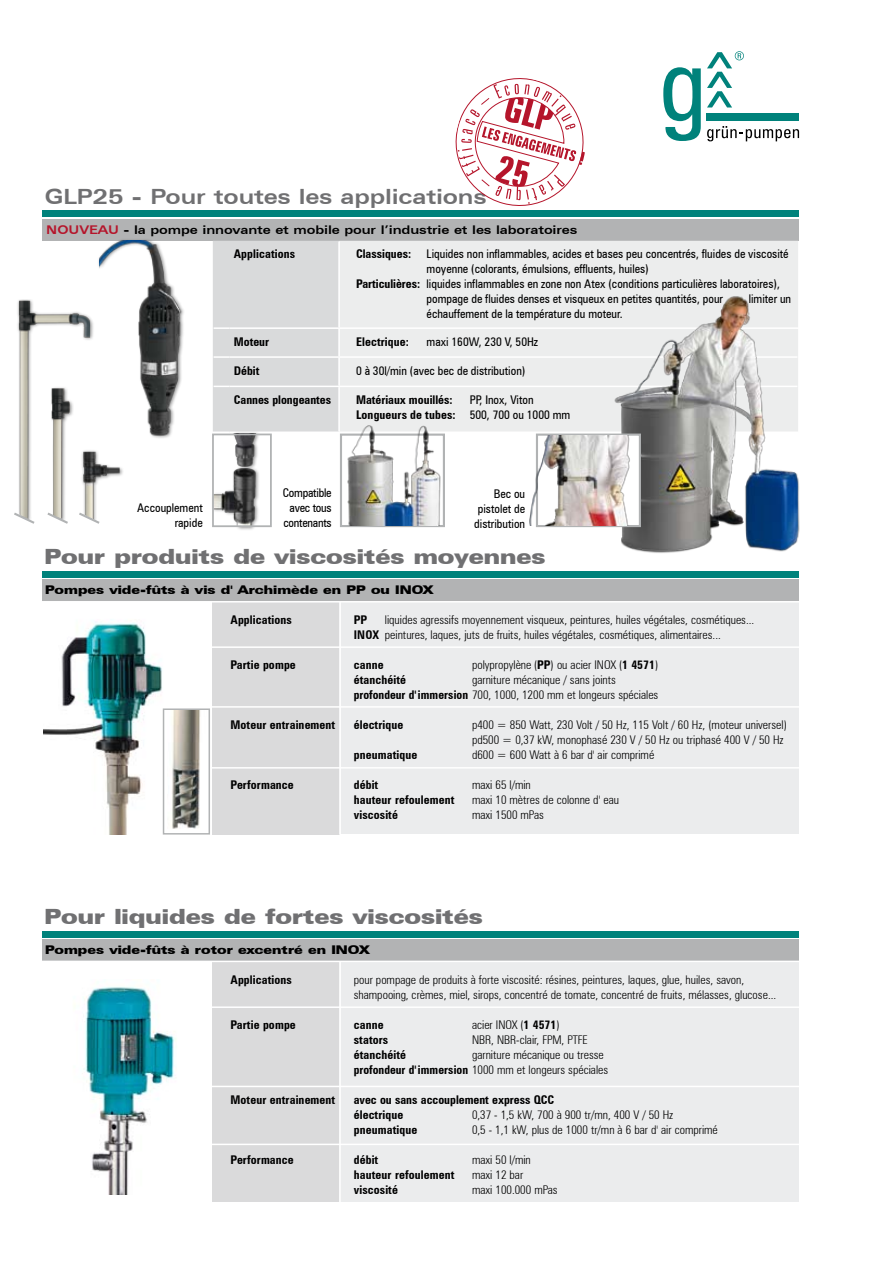
<style>
.page{position:relative;width:893px;height:1263px;background:#fff}
.page>*{position:absolute;margin:0;border:0;box-sizing:border-box;transform-origin:0 0}
.t1{font:900 expanded 21px "Zurich BT";color:#707072}
.t2{font:700 expanded 21px "Zurich BT";letter-spacing:-.01em;color:#707072}
.t3{font:300 condensed 12px/15px "Zurich BT";color:#000}
.t4{font:condensed 12px/15px "Zurich BT";color:#000}
.t5{font:700 condensed 12px/15px "Zurich BT";letter-spacing:.01em;color:#000}
.t6{font:900 expanded 12px "Zurich BT";color:#000}
.t7{font:700 expanded 12px "Zurich BT";letter-spacing:-.01em;color:#000}
.t8{font:condensed 12px/15px "Zurich BT";letter-spacing:-.02em;color:#000;text-align:center}
.s1{color:#b5152b}
.s2{font-weight:700}
</style>
<div class="page">
<svg style="left:663px;top:67px;width:38px;height:74px"></svg>
<svg style="left:707px;top:126px;width:92px;height:15px"></svg>
<div style="left:707px;top:114px;width:92px;height:7px;background:#00827b"></div>
<svg style="left:707px;top:51px;width:37px;height:56px"></svg>
<div style="left:42px;top:931px;width:757px;height:6px;background:#00827b"></div>
<div style="left:42px;top:572px;width:757px;height:6px;background:#00827b"></div>
<div style="left:42px;top:211px;width:757px;height:6px;background:#00827b"></div>
<img style="left:84px;top:987px;width:92px;height:207px">
<img style="left:43px;top:622px;width:120px;height:212px">
<div style="left:163px;top:708px;width:47px;height:126px;background:#fff;border:2px solid #b1b3b4"></div>
<img style="left:167px;top:710px;width:40px;height:122px">
<div style="left:212px;top:602px;width:128px;height:232px;background:#dadadb"></div>
<div style="left:340px;top:602px;width:459px;height:232px;background:#ebeced"></div>
<hr style="left:211px;top:706px;width:592px;height:2px;background:#fff">
<hr style="left:211px;top:767px;width:592px;height:1px;background:#fff">
<hr style="left:199px;top:646px;width:604px;height:2px;background:#fff">
<hr style="left:339px;top:601px;width:2px;height:243px;background:#fff">
<div style="left:212px;top:962px;width:128px;height:239px;background:#dadadb"></div>
<div style="left:340px;top:962px;width:459px;height:239px;background:#ebeced"></div>
<hr style="left:203px;top:1086px;width:607px;height:1px;background:#fff">
<hr style="left:200px;top:1143px;width:607px;height:2px;background:#fff">
<hr style="left:204px;top:1006px;width:605px;height:2px;background:#fff">
<hr style="left:339px;top:961px;width:2px;height:254px;background:#fff">
<div style="left:42px;top:939px;width:757px;height:22px;background:#b2b3b4"></div>
<div style="left:42px;top:579px;width:757px;height:23px;background:#b2b3b4"></div>
<hr style="left:42px;top:601px;width:759px;height:1px;background:#fff">
<div style="left:81px;top:449px;width:43px;height:76px;background:#000;opacity:.44"></div>
<img style="left:95px;top:452px;width:25px;height:72px">
<div style="left:17px;top:299px;width:78px;height:224px;background:#000;opacity:.44"></div>
<img style="left:19px;top:300px;width:71px;height:211px">
<div style="left:50px;top:386px;width:25px;height:137px;background:#000;opacity:.44"></div>
<img style="left:52px;top:388px;width:18px;height:123px">
<svg style="left:14px;top:511px;width:89px;height:14px"></svg>
<div style="left:42px;top:219px;width:757px;height:22px;background:#b2b3b4"></div>
<div style="left:339px;top:241px;width:459px;height:190px;background:#eceded"></div>
<hr style="left:338px;top:242px;width:2px;height:85px;background:#fff">
<hr style="left:339px;top:327px;width:460px;height:2px;background:#fff">
<hr style="left:339px;top:356px;width:458px;height:2px;background:#fff">
<hr style="left:339px;top:386px;width:458px;height:1px;background:#fff">
<hr style="left:338px;top:329px;width:2px;height:27px;background:#fff">
<hr style="left:338px;top:358px;width:2px;height:28px;background:#fff">
<hr style="left:338px;top:387px;width:2px;height:44px;background:#fff">
<div style="left:219px;top:241px;width:120px;height:190px;background:#d9dadb"></div>
<div style="left:97px;top:239px;width:88px;height:200px;background:#000;opacity:.44"></div>
<img style="left:99px;top:241px;width:120px;height:198px">
<img style="left:608px;top:279px;width:192px;height:274px">
<div style="left:536px;top:433px;width:105px;height:94px;background:#fff;border:2px solid #b1b3b4"></div>
<img style="left:530px;top:435px;width:101px;height:90px">
<div style="left:211px;top:431px;width:50px;height:100px;background:#000;opacity:.44"></div>
<img style="left:215px;top:437px;width:46px;height:87px">
<div style="left:212px;top:434px;width:60px;height:93px;border:2px solid #b1b3b4"></div>
<div style="left:340px;top:433px;width:105px;height:94px;border:2px solid #b1b3b4"></div>
<img style="left:341px;top:414px;width:106px;height:111px">
<svg style="left:449px;top:78px;width:141px;height:133px"></svg>
<h1 class="t2" style="left:45px;top:184px;width:443px">GLP25 - Pour toutes les applications</h1>
<p class="t7" style="left:46px;top:222px;width:533px"><span class="s1">NOUVEAU</span> - la pompe innovante et mobile pour l’industrie et les laboratoires</p>
<p class="t4" style="left:137px;top:500px;width:67px;text-align:right">Accouplement rapide</p>
<p class="t5" style="left:234px;top:247px;width:63px">Applications</p>
<p class="t5" style="left:356px;top:247px;width:57px">Classiques:</p>
<p class="t4" style="left:427px;top:247px;width:364px">Liquides non inflammables, acides et bases peu concentrés, fluides de viscosité</p>
<p class="t4" style="left:427px;top:262px;width:224px">moyenne (colorants, émulsions, effluents, huiles)</p>
<p class="t4" style="left:356px;top:277px;width:425px"><span class="s2">Particulières:</span> liquides inflammables en zone non Atex (conditions particulières laboratoires),</p>
<p class="t4" style="left:427px;top:292px;width:298px">pompage de fluides denses et visqueux en petites quantités, pour</p>
<p class="t4" style="left:749px;top:292px;width:44px">limiter un</p>
<p class="t4" style="left:427px;top:307px;width:198px">échauffement de la température du moteur.</p>
<p class="t5" style="left:234px;top:334px;width:37px">Moteur</p>
<p class="t5" style="left:356px;top:334px;width:54px">Electrique:</p>
<p class="t4" style="left:427px;top:334px;width:113px">maxi 160W, 230 V, 50Hz</p>
<p class="t5" style="left:234px;top:363px;width:27px">Débit</p>
<p class="t4" style="left:356px;top:363px;width:171px">0 à 30l/min (avec bec de distribution)</p>
<p class="t5" style="left:234px;top:392px;width:99px">Cannes plongeantes</p>
<p class="t5" style="left:356px;top:392px;width:98px">Matériaux mouillés:</p>
<p class="t4" style="left:356px;top:392px;width:216px;text-indent:114px">PP, Inox, Viton<br><span class="s2">Longueurs de tubes:</span> 500, 700 ou 1000 mm</p>
<p class="t8" style="left:283px;top:485px;width:50px">Compatible avec tous contenants</p>
<p class="t4" style="left:474px;top:486px;width:52px;text-align:justify;text-indent:19px">Bec ou pistolet de distribution</p>
<h1 class="t1" style="left:45px;top:544px;width:502px">Pour produits de viscosités moyennes</h1>
<p class="t6" style="left:45px;top:583px;width:390px">Pompes vide-fûts à vis d' Archimède en PP ou INOX</p>
<p class="t3" style="left:354px;top:612px;width:402px;text-indent:31px">liquides agressifs moyennement visqueux, peintures, huiles végétales, cosmétiques...<br><span class="s2">INOX</span> peintures, laques, juts de fruits, huiles végétales, cosmétiques, alimentaires...</p>
<p class="t5" style="left:230px;top:612px;width:63px">Applications</p>
<p class="t5" style="left:354px;top:612px;width:15px">PP</p>
<p class="t5" style="left:230px;top:657px;width:67px">Partie pompe</p>
<p class="t5" style="left:354px;top:657px;width:31px">canne</p>
<p class="t3" style="left:472px;top:657px;width:188px">polypropylène (<span class="s2">PP</span>) ou acier INOX (<span class="s2">1 4571</span>)</p>
<p class="t5" style="left:354px;top:672px;width:54px">étanchéité</p>
<p class="t3" style="left:354px;top:672px;width:306px;text-indent:118px">garniture mécanique / sans joints <span class="s2">profondeur d' immersion</span> 700, 1000, 1200 mm et longeurs spéciales</p>
<p class="t5" style="left:230px;top:717px;width:106px">Moteur entrainement</p>
<p class="t5" style="left:354px;top:717px;width:51px">électrique</p>
<p class="t3" style="left:472px;top:717px;width:317px">p400 = 850 Watt, 230 Volt / 50 Hz, 115 Volt / 60 Hz, (moteur universel) pd500 = 0,37 kW, monophasé 230 V / 50 Hz ou triphasé 400 V / 50 Hz</p>
<p class="t5" style="left:354px;top:747px;width:65px">pneumatique</p>
<p class="t3" style="left:472px;top:747px;width:184px">d600 = 600 Watt à 6 bar d' air comprimé</p>
<p class="t5" style="left:230px;top:777px;width:65px">Performance</p>
<p class="t5" style="left:354px;top:777px;width:26px">débit</p>
<p class="t3" style="left:472px;top:777px;width:60px">maxi 65 l/min</p>
<p class="t5" style="left:354px;top:792px;width:102px">hauteur refoulement</p>
<p class="t3" style="left:472px;top:792px;width:149px">maxi 10 mètres de colonne d' eau</p>
<p class="t5" style="left:354px;top:807px;width:46px">viscosité</p>
<p class="t3" style="left:472px;top:807px;width:73px">maxi 1500 mPas</p>
<h1 class="t1" style="left:45px;top:904px;width:440px">Pour liquides de fortes viscosités</h1>
<p class="t6" style="left:45px;top:942px;width:326px">Pompes vide-fûts à rotor excentré en INOX</p>
<p class="t5" style="left:230px;top:972px;width:63px">Applications</p>
<p class="t3" style="left:354px;top:972px;width:424px">pour pompage de produits à forte viscosité: résines, peintures, laques, glue, huiles, savon, shampooing, crèmes, miel, sirops, concentré de tomate, concentré de fruits, mélasses, glucose...</p>
<p class="t5" style="left:230px;top:1017px;width:67px">Partie pompe</p>
<p class="t5" style="left:354px;top:1017px;width:31px">canne</p>
<p class="t3" style="left:472px;top:1017px;width:89px">acier INOX (<span class="s2">1 4571</span>)</p>
<p class="t5" style="left:354px;top:1032px;width:36px">stators</p>
<p class="t3" style="left:472px;top:1032px;width:117px">NBR, NBR-clair, FPM, PTFE</p>
<p class="t5" style="left:354px;top:1047px;width:54px">étanchéité</p>
<p class="t3" style="left:354px;top:1047px;width:256px;text-indent:118px">garniture mécanique ou tresse <span class="s2">profondeur d' immersion</span> 1000 mm et longeurs spéciales</p>
<p class="t5" style="left:230px;top:1092px;width:106px">Moteur entrainement</p>
<p class="t5" style="left:354px;top:1092px;width:202px">avec ou sans accouplement express QCC électrique</p>
<p class="t3" style="left:472px;top:1107px;width:203px">0,37 - 1,5 kW, 700 à 900 tr/mn, 400 V / 50 Hz</p>
<p class="t5" style="left:354px;top:1122px;width:65px">pneumatique</p>
<p class="t3" style="left:472px;top:1122px;width:247px">0,5 - 1,1 kW, plus de 1000 tr/mn à 6 bar d' air comprimé</p>
<p class="t5" style="left:230px;top:1152px;width:65px">Performance</p>
<p class="t5" style="left:354px;top:1152px;width:26px">débit</p>
<p class="t3" style="left:472px;top:1152px;width:60px">maxi 50 l/min</p>
<p class="t5" style="left:354px;top:1167px;width:102px">hauteur refoulement</p>
<p class="t3" style="left:472px;top:1167px;width:53px">maxi 12 bar</p>
<p class="t5" style="left:354px;top:1182px;width:46px">viscosité</p>
<p class="t3" style="left:472px;top:1182px;width:87px">maxi 100.000 mPas</p>
</div>
